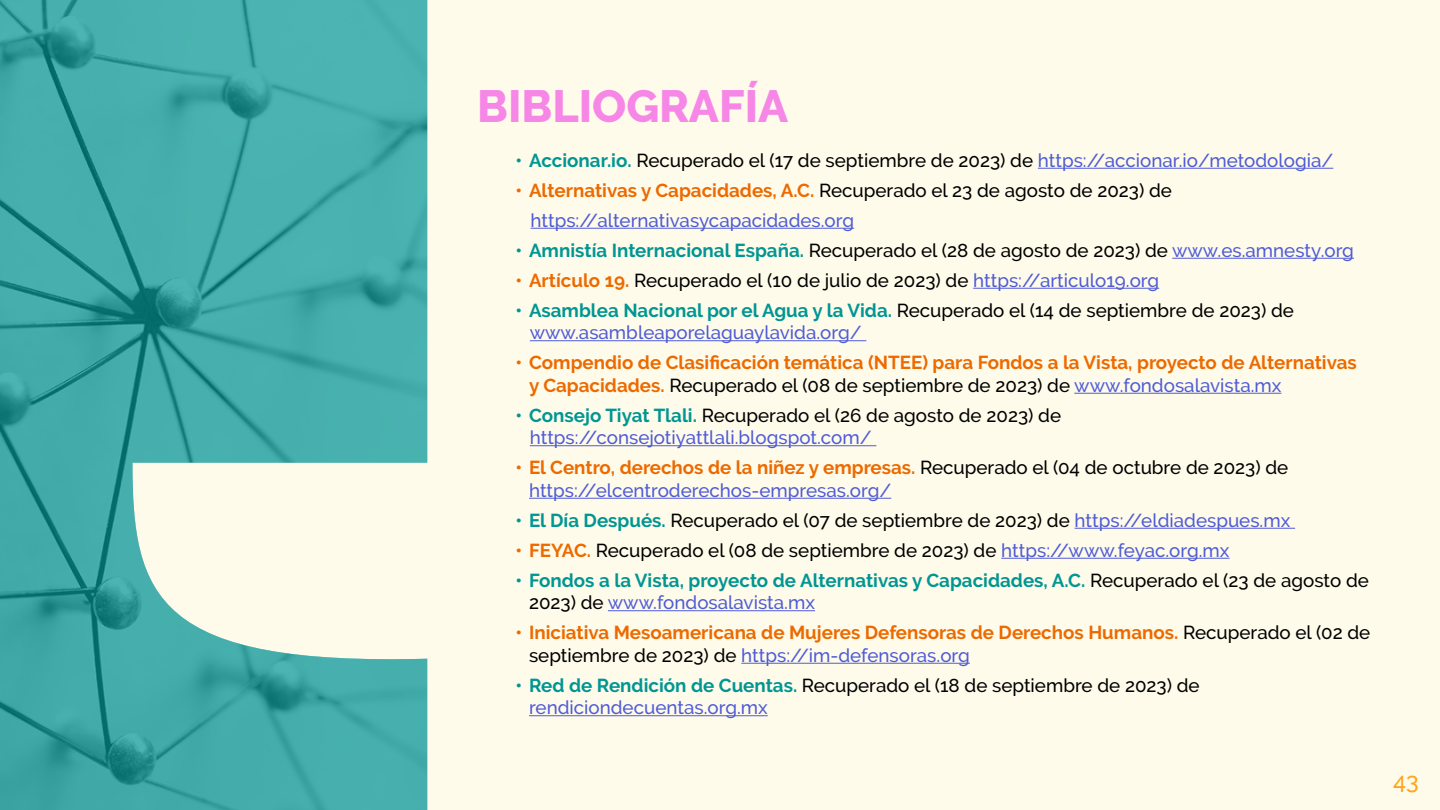
<style>
.page{position:relative;width:1440px;height:810px;background:#fffbeb}
.page>*{position:absolute;margin:0;border:0;box-sizing:border-box;transform-origin:0 0}
.t1{font:800 45px "Raleway";color:#f687e7}
.t2{font:500 23.25px "Raleway";color:#ff9600}
.t3{font:500 18.75px/22.5px "Raleway";color:#000}
.t4{font:500 18.75px/22.5px "Raleway";color:#4f5cd6}
.t5{font:700 18.75px/22.5px "Raleway";color:#ec6a00}
.t6{font:700 18.75px/22.5px "Raleway";color:#009693}
.s1{font-weight:700;color:#009693}
.s2{color:#4f5cd6}
.s3{font-weight:700;color:#ec6a00}
.s4{color:#000}
.s5{font-weight:500;color:#000}
.s6{font-weight:500;color:#4f5cd6}
</style>
<div class="page">
<hr style="left:1038px;top:168px;width:295px;height:1px;background:#4f5cd6">
<hr style="left:531px;top:228px;width:323px;height:1px;background:#4f5cd6">
<hr style="left:1172px;top:258px;width:182px;height:1px;background:#4f5cd6">
<hr style="left:973px;top:288px;width:186px;height:1px;background:#4f5cd6">
<hr style="left:530px;top:340px;width:336px;height:1px;background:#4f5cd6">
<hr style="left:1074px;top:393px;width:207px;height:1px;background:#4f5cd6">
<hr style="left:530px;top:445px;width:346px;height:1px;background:#4f5cd6">
<hr style="left:529px;top:498px;width:362px;height:1px;background:#4f5cd6">
<hr style="left:1075px;top:528px;width:220px;height:1px;background:#4f5cd6">
<hr style="left:1001px;top:558px;width:229px;height:1px;background:#4f5cd6">
<hr style="left:608px;top:610px;width:207px;height:1px;background:#4f5cd6">
<hr style="left:741px;top:663px;width:229px;height:1px;background:#4f5cd6">
<hr style="left:529px;top:715px;width:239px;height:1px;background:#4f5cd6">
<img style="left:0;top:0;width:427px;height:810px">
<h1 class="t1" style="left:477px;top:80px;width:313px">BIBLIOGRAFÍA</h1>
<p class="t3" style="left:516px;top:149px;width:819px"><span class="s1">• Accionar.io.</span> Recuperado el (17 de septiembre de 2023) de <span class="s2">https://accionar.io/metodologia/</span></p>
<p class="t4" style="left:531px;top:175px;width:643px;line-height:30px;text-indent:-15px"><span class="s3">• Alternativas y Capacidades, A.C.</span> <span class="s4">Recuperado el 23 de agosto de 2023) de </span>https://alternativasycapacidades.org</p>
<p class="t3" style="left:516px;top:239px;width:840px"><span class="s1">• Amnistía Internacional España.</span> Recuperado el (28 de agosto de 2023) de <span class="s2">www.es.amnesty.org</span></p>
<p class="t3" style="left:516px;top:269px;width:645px"><span class="s3">• Artículo 19.</span> Recuperado el (10 de julio de 2023) de <span class="s2">https://articulo19.org</span></p>
<p class="t3" style="left:530px;top:299px;width:766px;text-indent:-14px"><span class="s1">• Asamblea Nacional por el Agua y la Vida.</span> Recuperado el (14 de septiembre de 2023) de <span class="s2">www.asambleaporelaguaylavida.org/</span></p>
<p class="t5" style="left:529px;top:352px;width:829px;text-indent:-14px">• Compendio de Clasificación temática (NTEE) para Fondos a la Vista, proyecto de Alternativas y Capacidades. <span class="s5">Recuperado el (08 de septiembre de 2023) de</span> <span class="s6">www.fondosalavista.mx</span></p>
<p class="t4" style="left:530px;top:404px;width:533px;text-indent:-14px"><span class="s1">• Consejo Tiyat Tlali.</span> <span class="s4">Recuperado el (26 de agosto de 2023) de </span>https://consejotiyattlali.blogspot.com/</p>
<p class="t4" style="left:529px;top:456px;width:761px;text-indent:-14px"><span class="s3">• El Centro, derechos de la niñez y empresas.</span> <span class="s4">Recuperado el (04 de octubre de 2023) de </span>https://elcentroderechos-empresas.org/</p>
<p class="t3" style="left:516px;top:509px;width:776px"><span class="s1">• El Día Después.</span> Recuperado el (07 de septiembre de 2023) de <span class="s2">https://eldiadespues.mx</span></p>
<p class="t3" style="left:516px;top:539px;width:716px"><span class="s3">• FEYAC.</span> Recuperado el (08 de septiembre de 2023) de <span class="s2">https://www.feyac.org.mx</span></p>
<p class="t6" style="left:529px;top:569px;width:841px;text-indent:-14px">• Fondos a la Vista, proyecto de Alternativas y Capacidades, A.C. <span class="s5">Recuperado el (23 de agosto de<br>2023) de</span> <span class="s6">www.fondosalavista.mx</span></p>
<p class="t5" style="left:529px;top:622px;width:843px;text-indent:-14px">• Iniciativa Mesoamericana de Mujeres Defensoras de Derechos Humanos. <span class="s5">Recuperado el (02 de septiembre de 2023) de</span> <span class="s6">https://im-defensoras.org</span></p>
<p class="t3" style="left:529px;top:674px;width:672px;text-indent:-14px"><span class="s1">• Red de Rendición de Cuentas.</span> Recuperado el (18 de septiembre de 2023) de <span class="s2">rendiciondecuentas.org.mx</span></p>
<p class="t2" style="left:1393px;top:767px;width:27px">43</p>
</div>
